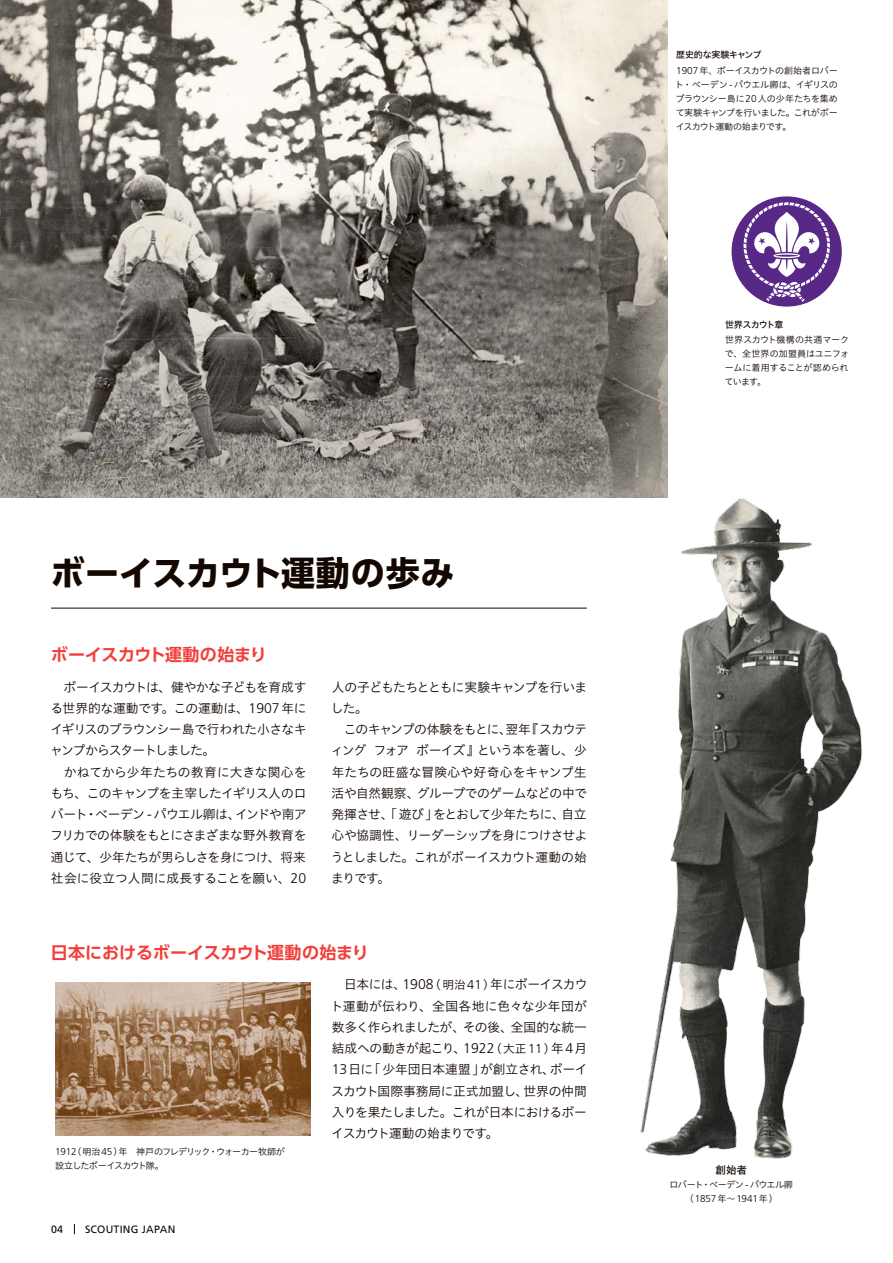
<style>
.page{position:relative;width:893px;height:1263px;background:#fff}
.page>*{position:absolute;margin:0;border:0;box-sizing:border-box;transform-origin:0 0}
.t1{font:700 34.05px "UD Shin Go Pr 6 N";letter-spacing:-.01em;color:#140700}
.t2{font:700 16.95px "UD Shin Go Pr 6 N De";letter-spacing:-.01em;color:#f23e3b}
.t3{font:12.75px/21.3px "Hiragino UD Sans Std N W3";letter-spacing:-.04em;color:#140700;text-align:justify}
.t4{font:10.65px "Frutiger";letter-spacing:.02em;color:#140700}
.t5{font:10.65px "Hiragino UD Sans Std N W5";color:#140700}
.t6{font:300 9.9px "Frutiger";letter-spacing:-.015em;color:#140700}
.t7{font:9px/13.8px "Hiragino UD Sans Std N W3";letter-spacing:-.04em;color:#140700;text-align:justify}
.t8{font:9px/13.8px "Hiragino UD Sans Std N W3";letter-spacing:-.09em;color:#140700}
.t9{font:9px "Hiragino UD Sans Std N W3";letter-spacing:-.065em;color:#140700}
.t10{font:9px "Hiragino UD Sans Std N W5";letter-spacing:-.05em;color:#140700}
.t11{font:9px "Hiragino UD Sans Std N W5";letter-spacing:-.09em;color:#140700}
.s1{font-family:"Frutiger";font-weight:300;font-size:14.1px}
.s2{font-size:11.7px}
.s3{font-family:"Frutiger";font-weight:300;font-size:12.9px}
.s4{font-family:"Frutiger";font-weight:300;font-size:9.9px}
.s5{font-family:"Hiragino UD Sans Std N W3";font-weight:400;font-size:9px}
</style>
<div class="page">
<img style="left:0;top:0;width:668px;height:497px">
<img style="left:630px;top:480px;width:232px;height:679px">
<div style="left:732px;top:196px;width:110px;height:111px;background:#582886;border-radius:50%"></div>
<svg style="left:743px;top:202px;width:87px;height:100px"></svg>
<img style="left:55px;top:982px;width:255px;height:153px">
<hr style="left:51px;top:608px;width:536px;height:1px;background:#140700">
<h1 class="t1" style="left:51px;top:546px;width:405px">ボーイスカウト運動の歩み</h1>
<h2 class="t2" style="left:51px;top:641px;width:217px">ボーイスカウト運動の始まり</h2>
<p class="t3" style="left:50px;top:675px;width:258px;text-indent:13px">ボーイスカウトは、健やかな子どもを育成する世界的な運動です。この運動は、<span class="s1">1907</span>年にイギリスのブラウンシー島で行われた小さなキャンプからスタートしました。</p>
<p class="t3" style="left:50px;top:760px;width:258px;text-indent:14px">かねてから少年たちの教育に大きな関心をもち、このキャンプを主宰したイギリス人のロバート・ベーデン <span class="s1">-</span> パウエル卿は、インドや南アフリカでの体験をもとにさまざまな野外教育を通じて、少年たちが男らしさを身につけ、将来社会に役立つ人間に成長することを願い、<span class="s1">20</span></p>
<p class="t3" style="left:331px;top:675px;width:258px">人の子どもたちとともに実験キャンプを行いました。</p>
<p class="t3" style="left:331px;top:718px;width:258px;text-indent:13px">このキャンプの体験をもとに、翌年『スカウティングフォアボーイズ』という本を著し、少年たちの旺盛な冒険心や好奇心をキャンプ生活や自然観察、グループでのゲームなどの中で発揮させ、「遊び」をとおして少年たちに、自立心や協調性、リーダーシップを身につけさせようとしました。これがボーイスカウト運動の始まりです。</p>
<h2 class="t2" style="left:51px;top:939px;width:319px">日本におけるボーイスカウト運動の始まり</h2>
<p class="t3" style="left:330px;top:973px;width:259px;text-indent:14px">日本には、<span class="s1">1908</span><span class="s2">（明治</span><span class="s3">41</span><span class="s2">）</span>年にボーイスカウト運動が伝わり、全国各地に色々な少年団が数多く作られましたが、その後、全国的な統一結成への動きが起こり、<span class="s1">1922</span><span class="s2">（大正</span><span class="s3">11</span><span class="s2">）</span>年<span class="s1">4</span>月<span class="s1">13</span>日に「少年団日本連盟」が創立され、ボーイスカウト国際事務局に正式加盟し、世界の仲間入りを果たしました。これが日本におけるボーイスカウト運動の始まりです。</p>
<p class="t8" style="left:55px;top:1144px;width:231px"><span class="s4">1912</span>（明治<span class="s4">45</span> ）年 神戸のフレデリック・ウォーカー牧師が設立したボーイスカウト隊。</p>
<p class="t4" style="left:51px;top:1223px;width:14px">04</p>
<p class="t4" style="left:85px;top:1223px;width:92px">SCOUTING JAPAN</p>
<p class="t10" style="left:676px;top:48px;width:87px">歴史的な実験キャンプ</p>
<p class="t7" style="left:675px;top:63px;width:164px"><span class="s4">1907</span>年、ボーイスカウトの創始者ロバート・ベーデン <span class="s4">-</span> パウエル卿は、イギリスのブラウンシー島に<span class="s4">20</span>人の少年たちを集めて実験キャンプを行いました。これがボーイスカウト運動の始まりです。</p>
<p class="t11" style="left:725px;top:317px;width:60px">世界スカウト章</p>
<p class="t7" style="left:725px;top:333px;width:126px">世界スカウト機構の共通マークで、全世界の加盟員はユニフォームに着用することが認められています。</p>
<p class="t5" style="left:716px;top:1161px;width:33px">創始者</p>
<p class="t9" style="left:669px;top:1178px;width:125px">ロバート・ベーデン <span class="s4">-</span> パウエル卿</p>
<p class="t6" style="left:685px;top:1193px;width:95px"><span class="s5">（</span>1857<span class="s5">年～</span>1941<span class="s5">年）</span></p>
</div>
